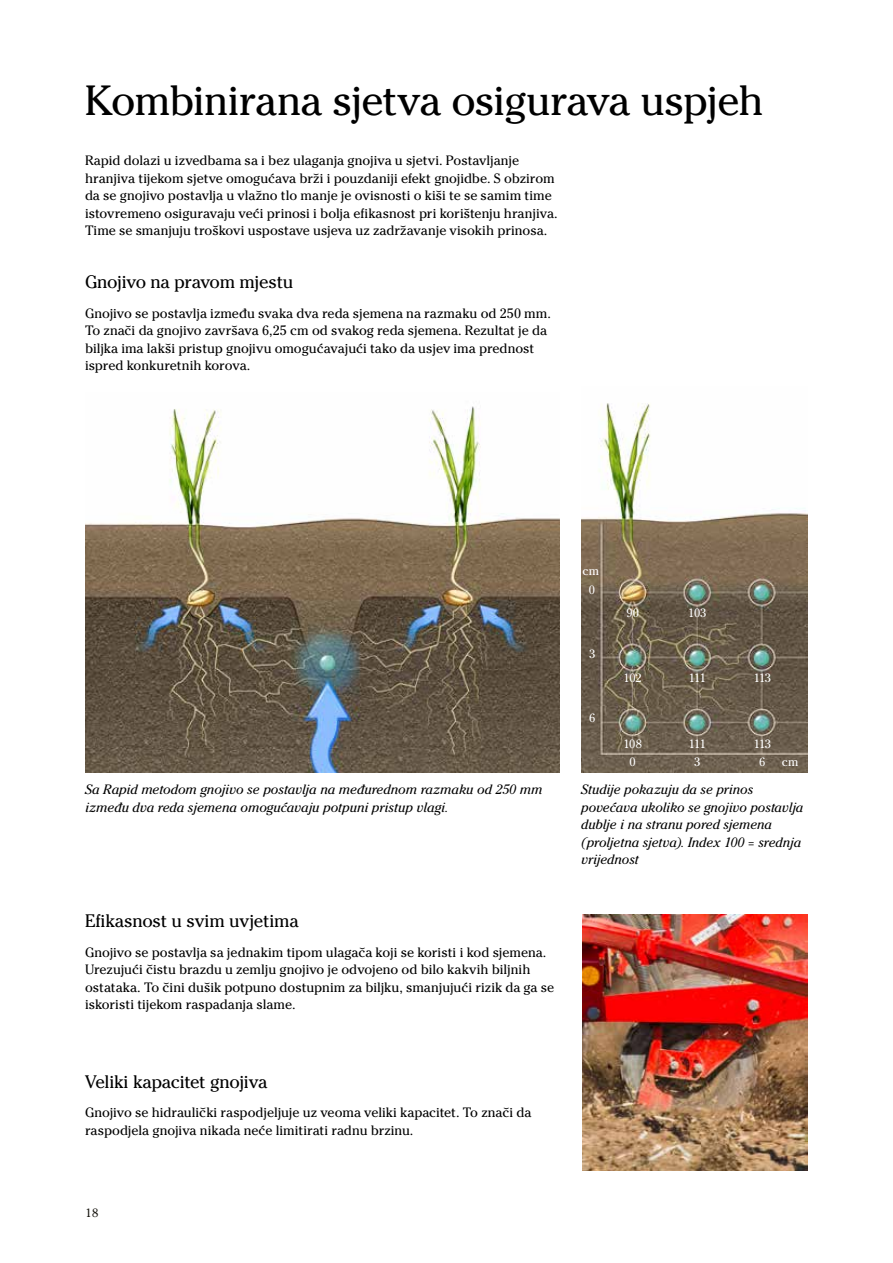
<style>
.page{position:relative;width:893px;height:1263px;background:#fff}
.page>*{position:absolute;margin:0;border:0;box-sizing:border-box;transform-origin:0 0}
.t1{font:42px "Cheltenham EC";letter-spacing:-.025em;color:#000}
.t2{font:18px "Cheltenham EC";letter-spacing:-.02em;color:#000}
.t3{font:13.5px/17.5px "Cheltenham EC";letter-spacing:-.005em;color:#000}
.t4{font:italic 13.5px/17.5px "Cheltenham EC";letter-spacing:-.005em;color:#000}
.t5{font:12px/18.3px "Cheltenham EC";letter-spacing:-.04em;color:#fff;text-align:center}
.t6{font:12px "Cheltenham EC";color:#17150f}
</style>
<div class="page">
<img style="left:581px;top:403px;width:227px;height:370px">
<img style="left:85px;top:406px;width:475px;height:367px">
<img style="left:582px;top:914px;width:226px;height:256px">
<h1 class="t1" style="left:85px;top:75px;width:680px">Kombinirana sjetva osigurava uspjeh</h1>
<p class="t3" style="left:85px;top:152px;width:474px">Rapid dolazi u izvedbama sa i bez ulaganja gnojiva u sjetvi. Postavljanje hranjiva tijekom sjetve omogućava brži i pouzdaniji efekt gnojidbe. S obzirom da se gnojivo postavlja u vlažno tlo manje je ovisnosti o kiši te se samim time istovremeno osiguravaju veći prinosi i bolja efikasnost pri korištenju hranjiva.<br>Time se smanjuju troškovi uspostave usjeva uz zadržavanje visokih prinosa.</p>
<h2 class="t2" style="left:85px;top:271px;width:210px">Gnojivo na pravom mjestu</h2>
<p class="t3" style="left:85px;top:304px;width:467px">Gnojivo se postavlja između svaka dva reda sjemena na razmaku od 250 mm.<br>To znači da gnojivo završava 6,25 cm od svakog reda sjemena. Rezultat je da biljka ima lakši pristup gnojivu omogućavajući tako da usjev ima prednost ispred konkuretnih korova.</p>
<p class="t5" style="left:583px;top:562px;width:18px">cm<br>0</p>
<p class="t5" style="left:589px;top:645px;width:8px">3</p>
<p class="t5" style="left:589px;top:709px;width:8px">6</p>
<p class="t5" style="left:626px;top:603px;width:14px">90</p>
<p class="t5" style="left:688px;top:603px;width:20px">103</p>
<p class="t5" style="left:624px;top:669px;width:20px">102</p>
<p class="t5" style="left:689px;top:669px;width:19px">111</p>
<p class="t5" style="left:754px;top:669px;width:19px">113</p>
<p class="t5" style="left:623px;top:734px;width:20px">108</p>
<p class="t5" style="left:689px;top:734px;width:19px">111</p>
<p class="t5" style="left:754px;top:734px;width:19px">113</p>
<p class="t5" style="left:630px;top:753px;width:8px">0</p>
<p class="t5" style="left:694px;top:753px;width:8px">3</p>
<p class="t5" style="left:759px;top:753px;width:8px">6</p>
<p class="t5" style="left:782px;top:753px;width:18px">cm</p>
<p class="t4" style="left:85px;top:781px;width:459px">Sa Rapid metodom gnojivo se postavlja na međurednom razmaku od 250 mm između dva reda sjemena omogućavaju potpuni pristup vlagi.</p>
<p class="t4" style="left:581px;top:781px;width:224px">Studije pokazuju da se prinos povećava ukoliko se gnojivo postavlja dublje i na stranu pored sjemena (proljetna sjetva). Index 100 = srednja vrijednost</p>
<h2 class="t2" style="left:85px;top:910px;width:215px">Efikasnost u svim uvjetima</h2>
<p class="t3" style="left:85px;top:943px;width:470px">Gnojivo se postavlja sa jednakim tipom ulagača koji se koristi i kod sjemena.<br>Urezujući čistu brazdu u zemlju gnojivo je odvojeno od bilo kakvih biljnih ostataka. To čini dušik potpuno dostupnim za biljku, smanjujući rizik da ga se iskoristi tijekom raspadanja slame.</p>
<h2 class="t2" style="left:85px;top:1070px;width:184px">Veliki kapacitet gnojiva</h2>
<p class="t3" style="left:85px;top:1104px;width:448px">Gnojivo se hidraulički raspodjeljuje uz veoma veliki kapacitet. To znači da raspodjela gnojiva nikada neće limitirati radnu brzinu.</p>
<p class="t6" style="left:85px;top:1205px;width:14px">18</p>
</div>
